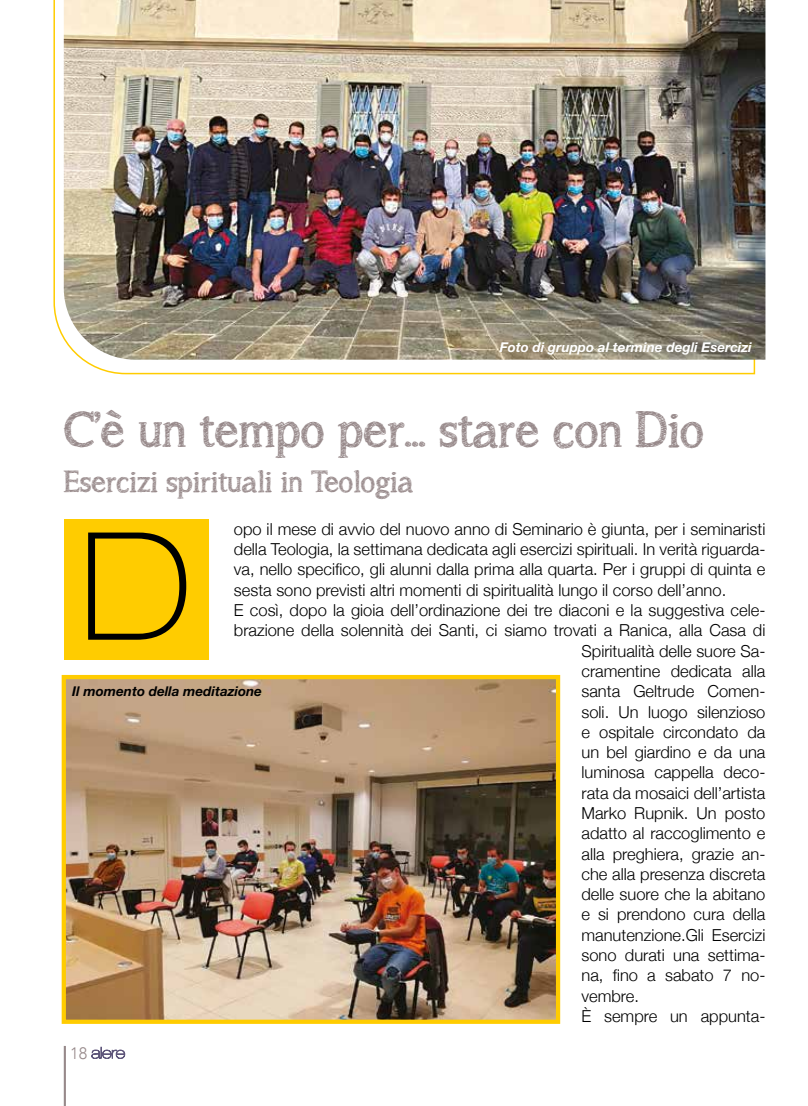
<style>
.page{position:relative;width:808px;height:1106px;background:#fff}
.page>*{position:absolute;margin:0;border:0;box-sizing:border-box;transform-origin:0 0}
.t1{font:100 expanded 150px "Helvetica Neue LT Std";color:#000}
.t2{font:49.5px "asongforjennifer";color:#97898a}
.t3{font:30px "asongforjennifer";color:#97898a}
.t4{font:300 16.5px "Helvetica Neue";color:#000}
.t5{font:300 16.5px "Avenir";color:#97898a}
.t6{font:italic 700 13.5px "Helvetica Neue LT Std";color:#fff}
.t7{font:italic 700 13.5px "Helvetica Neue LT Std";color:#000}
</style>
<div class="page">
<div style="left:64px;top:519px;width:144px;height:140px;background:#fc0"></div>
<svg style="left:53px;top:0;width:703px;height:375px"></svg>
<img style="left:64px;top:0;width:701px;height:360px">
<img style="left:67px;top:680px;width:488px;height:338px">
<div style="left:62px;top:675px;width:498px;height:348px;border:4px solid #fc0"></div>
<hr style="left:64px;top:1045px;width:2px;height:61px;background:#97898a">
<svg style="left:91px;top:1046px;width:34px;height:12px"></svg>
<p class="t6" style="left:500px;top:338px;width:254px">Foto di gruppo al termine degli Esercizi</p>
<h2 class="t2" style="left:64px;top:400px;width:641px">C’è un tempo per... stare con Dio</h2>
<h3 class="t3" style="left:64px;top:463px;width:351px">Esercizi spirituali in Teologia</h3>
<h1 class="t1" style="left:79px;top:497px;width:115px">D</h1>
<p class="t4" style="left:234px;top:515px;width:533px">opo il mese di avvio del nuovo anno di Seminario è giunta, per i seminaristi</p>
<p class="t4" style="left:234px;top:536px;width:533px">della Teologia, la settimana dedicata agli esercizi spirituali. In verità riguarda-</p>
<p class="t4" style="left:234px;top:556px;width:533px">va, nello specifico, gli alunni dalla prima alla quarta. Per i gruppi di quinta e</p>
<p class="t4" style="left:234px;top:576px;width:494px">sesta sono previsti altri momenti di spiritualità lungo il corso dell’anno.</p>
<p class="t4" style="left:234px;top:597px;width:533px">E così, dopo la gioia dell’ordinazione dei tre diaconi e la suggestiva cele-</p>
<p class="t4" style="left:234px;top:617px;width:533px">brazione della solennità dei Santi, ci siamo trovati a Ranica, alla Casa di</p>
<p class="t4" style="left:581px;top:637px;width:185px">Spiritualità delle suore Sa-</p>
<p class="t4" style="left:581px;top:657px;width:185px">cramentine dedicata alla</p>
<p class="t4" style="left:581px;top:678px;width:185px">santa Geltrude Comen-</p>
<p class="t4" style="left:581px;top:698px;width:185px">soli. Un luogo silenzioso</p>
<p class="t4" style="left:581px;top:718px;width:185px">e ospitale circondato da</p>
<p class="t4" style="left:581px;top:739px;width:185px">un bel giardino e da una</p>
<p class="t4" style="left:581px;top:759px;width:185px">luminosa cappella deco-</p>
<p class="t4" style="left:581px;top:779px;width:185px">rata da mosaici dell’artista</p>
<p class="t4" style="left:581px;top:799px;width:185px">Marko Rupnik. Un posto</p>
<p class="t4" style="left:581px;top:820px;width:185px">adatto al raccoglimento e</p>
<p class="t4" style="left:581px;top:840px;width:185px">alla preghiera, grazie an-</p>
<p class="t4" style="left:581px;top:860px;width:185px">che alla presenza discreta</p>
<p class="t4" style="left:581px;top:881px;width:185px">delle suore che la abitano</p>
<p class="t4" style="left:581px;top:901px;width:185px">e si prendono cura della</p>
<p class="t4" style="left:581px;top:921px;width:185px">manutenzione.Gli Esercizi</p>
<p class="t4" style="left:581px;top:941px;width:185px">sono durati una settima-</p>
<p class="t4" style="left:581px;top:962px;width:185px">na, fino a sabato 7 no-</p>
<p class="t4" style="left:581px;top:982px;width:59px">vembre.</p>
<p class="t4" style="left:581px;top:1002px;width:185px">È sempre un appunta-</p>
<p class="t7" style="left:72px;top:683px;width:191px">Il momento della meditazione</p>
<p class="t5" style="left:70px;top:1043px;width:19px">18</p>
</div>
